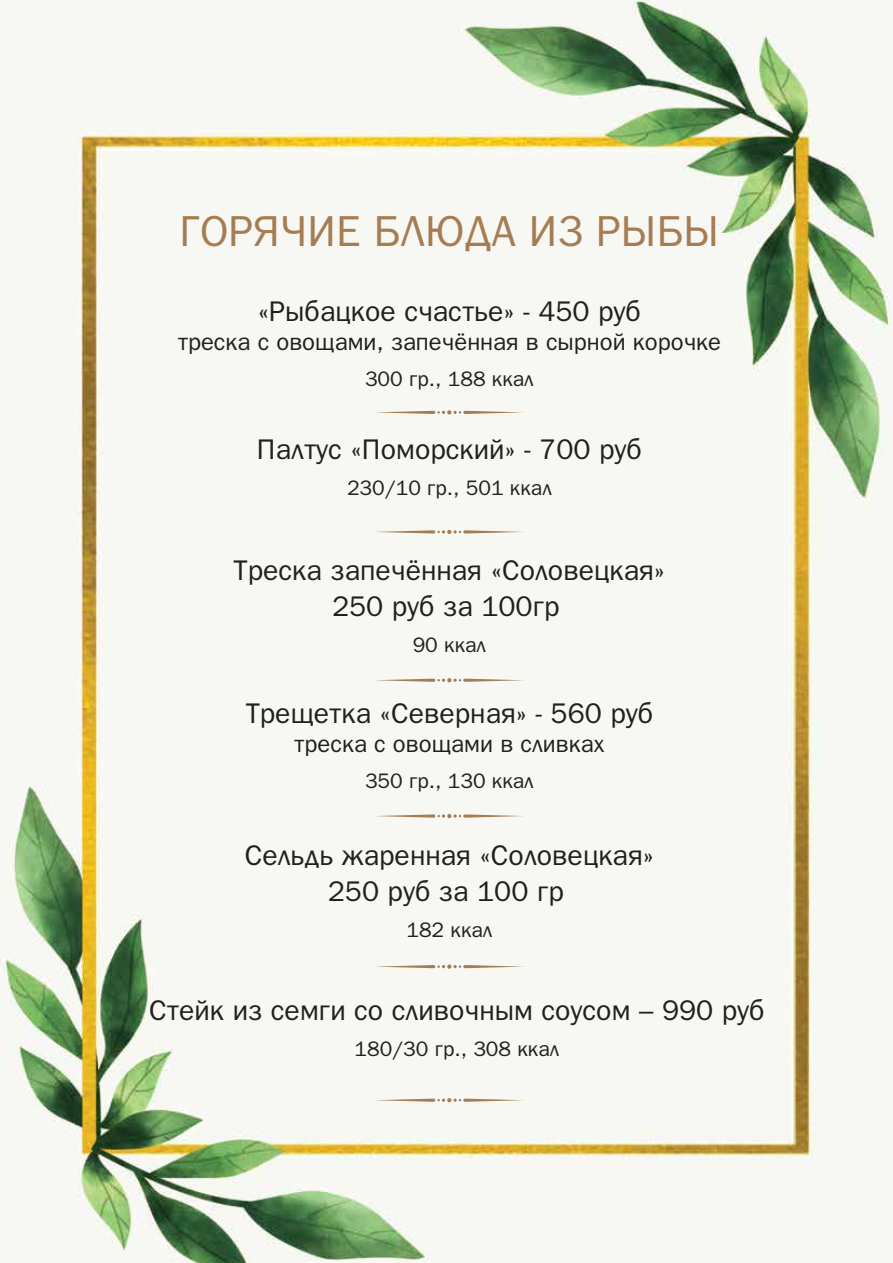
<style>
.page{position:relative;width:893px;height:1263px;background:#fff}
.page>*{position:absolute;margin:0;border:0;box-sizing:border-box;transform-origin:0 0}
.t1{font:43.5px "Bloknot";color:#a67c52}
.t2{font:28.5px/36px "Bloknot";color:#231f20;text-align:center}
.t3{font:24px "Bloknot";color:#231f20}
.t4{font:21px "Bloknot";color:#231f20}
</style>
<div class="page">
<img style="left:0;top:0;width:893px;height:1263px">
<svg style="left:374px;top:410px;width:150px;height:4px"></svg>
<svg style="left:374px;top:530px;width:150px;height:4px"></svg>
<svg style="left:374px;top:678px;width:150px;height:4px"></svg>
<svg style="left:374px;top:814px;width:150px;height:4px"></svg>
<svg style="left:374px;top:964px;width:150px;height:5px"></svg>
<svg style="left:374px;top:1098px;width:150px;height:4px"></svg>
<h1 class="t1" style="left:180px;top:208px;width:541px">ГОРЯЧИЕ БЛЮДА ИЗ РЫБЫ</h1>
<p class="t2" style="left:258px;top:298px;width:385px">«Рыбацкое счастье» - 450 руб</p>
<p class="t3" style="left:178px;top:329px;width:545px">треска с овощами, запечённая в сырной корочке</p>
<p class="t4" style="left:365px;top:368px;width:170px">300 гр., 188 ккал</p>
<p class="t2" style="left:257px;top:435px;width:386px">Палтус «Поморский» - 700 руб</p>
<p class="t4" style="left:347px;top:476px;width:206px">230/10 гр., 501 ккал</p>
<p class="t2" style="left:234px;top:556px;width:433px">Треска запечённая «Соловецкая»<br>250 руб за 100гр</p>
<p class="t4" style="left:413px;top:633px;width:75px">90 ккал</p>
<p class="t2" style="left:246px;top:699px;width:409px">Трещетка «Северная» - 560 руб</p>
<p class="t3" style="left:294px;top:731px;width:312px">треска с овощами в сливках</p>
<p class="t4" style="left:365px;top:769px;width:170px">350 гр., 130 ккал</p>
<p class="t2" style="left:245px;top:841px;width:411px">Сельдь жаренная «Соловецкая»<br>250 руб за 100 гр</p>
<p class="t4" style="left:406px;top:918px;width:87px">182 ккал</p>
<p class="t2" style="left:149px;top:996px;width:617px">Стейк из семги со сливочным соусом – 990 руб</p>
<p class="t4" style="left:354px;top:1037px;width:206px">180/30 гр., 308 ккал</p>
</div>
